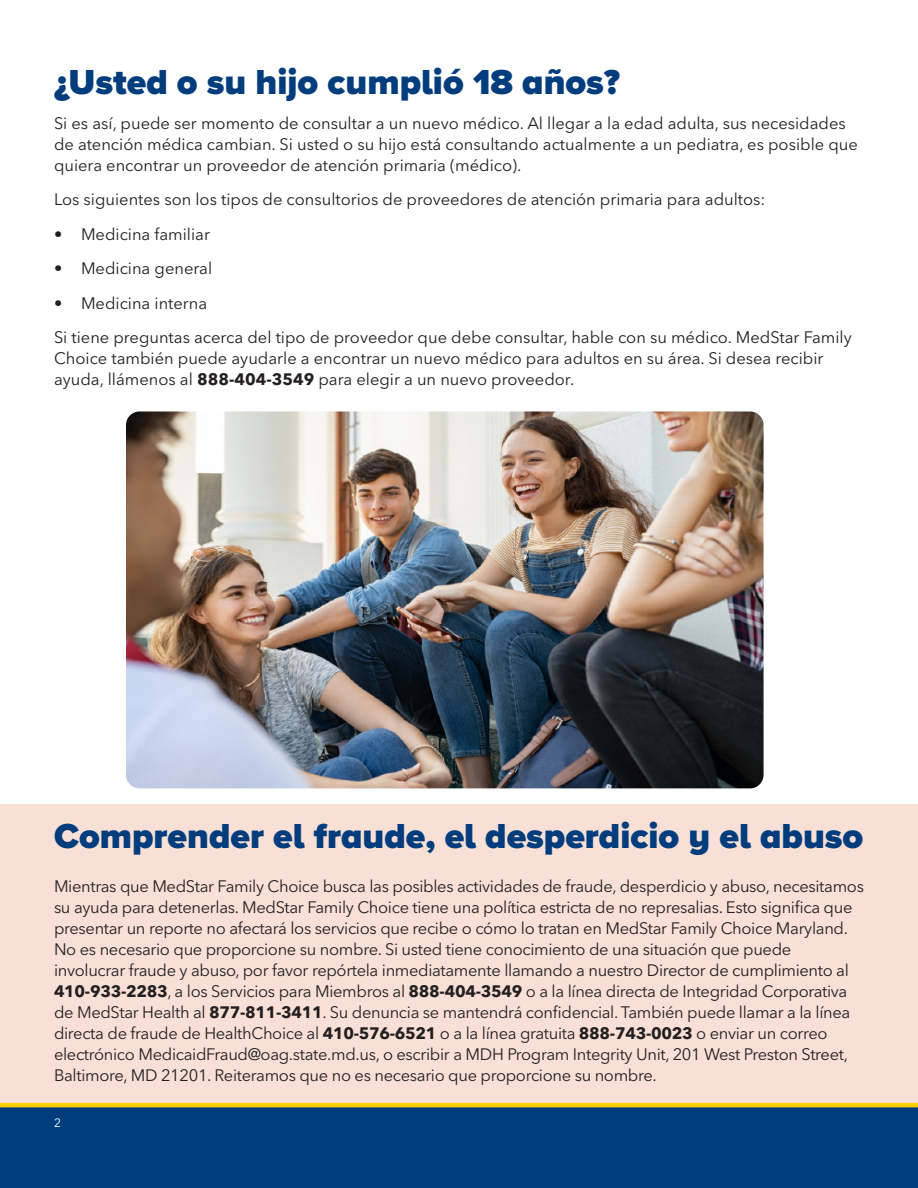
<style>
.page{position:relative;width:918px;height:1188px;background:#fff}
.page>*{position:absolute;margin:0;border:0;box-sizing:border-box;transform-origin:0 0}
.Headline{font:900 36px "Proxima Nova A";color:#013d7d}
.headz{font:900 36px "Proxima Nova A";color:#013d7d}
.Headline-2{font:16.5px/21px "Avenir Next LT Pro";letter-spacing:-.02em;color:#231f20}
.body_demi{font:16.5px/21px "Avenir Next LT Pro";color:#231f20}
.Headline-3{font:16.5px "Avenir Next LT Pro";color:#231f20}
.indent1{font:12px "Avenir Next LT Pro";color:#fff}
.s1{font-weight:700}
</style>
<div class="page">
<div style="left:0;top:805px;width:918px;height:298px;background:#f8e0d7"></div>
<div style="left:0;top:1103px;width:918px;height:85px;background:#013d7d"></div>
<img style="left:126px;top:411px;width:638px;height:377px">
<p class="headz" style="left:54px;top:55px;width:568px">¿Usted o su hijo cumplió 18 años?</p>
<p class="body_demi" style="left:54px;top:113px;width:805px">Si es así, puede ser momento de consultar a un nuevo médico. Al llegar a la edad adulta, sus necesidades de atención médica cambian. Si usted o su hijo está consultando actualmente a un pediatra, es posible que quiera encontrar un proveedor de atención primaria (médico).</p>
<p class="body_demi" style="left:54px;top:189px;width:713px">Los siguientes son los tipos de consultorios de proveedores de atención primaria para adultos:</p>
<p class="Headline-3" style="left:54px;top:224px;width:157px">• Medicina familiar</p>
<p class="Headline-3" style="left:54px;top:259px;width:160px">• Medicina general</p>
<p class="Headline-3" style="left:54px;top:293px;width:155px">• Medicina interna</p>
<p class="body_demi" style="left:54px;top:327px;width:799px">Si tiene preguntas acerca del tipo de proveedor que debe consultar, hable con su médico. MedStar Family<br>Choice también puede ayudarle a encontrar un nuevo médico para adultos en su área. Si desea recibir ayuda, llámenos al <span class="s1">888-404-3549</span> para elegir a un nuevo proveedor.</p>
<p class="Headline" style="left:54px;top:809px;width:811px">Comprender el fraude, el desperdicio y el abuso</p>
<p class="Headline-2" style="left:54px;top:875px;width:812px">Mientras que MedStar Family Choice busca las posibles actividades de fraude, desperdicio y abuso, necesitamos su ayuda para detenerlas. MedStar Family Choice tiene una política estricta de no represalias. Esto significa que presentar un reporte no afectará los servicios que recibe o cómo lo tratan en MedStar Family Choice Maryland.<br>No es necesario que proporcione su nombre. Si usted tiene conocimiento de una situación que puede involucrar fraude y abuso, por favor repórtela inmediatamente llamando a nuestro Director de cumplimiento al <span class="s1">410-933-2283</span>, a los Servicios para Miembros al <span class="s1">888-404-3549</span> o a la línea directa de Integridad Corporativa de MedStar Health al <span class="s1">877-811-3411</span>. Su denuncia se mantendrá confidencial. También puede llamar a la línea directa de fraude de HealthChoice al <span class="s1">410-576-6521</span> o a la línea gratuita <span class="s1">888-743-0023</span> o enviar un correo electrónico MedicaidFraud@oag.state.md.us, o escribir a MDH Program Integrity Unit, 201 West Preston Street, Baltimore, MD 21201. Reiteramos que no es necesario que proporcione su nombre.</p>
<p class="indent1" style="left:54px;top:1116px;width:8px">2</p>
</div>
